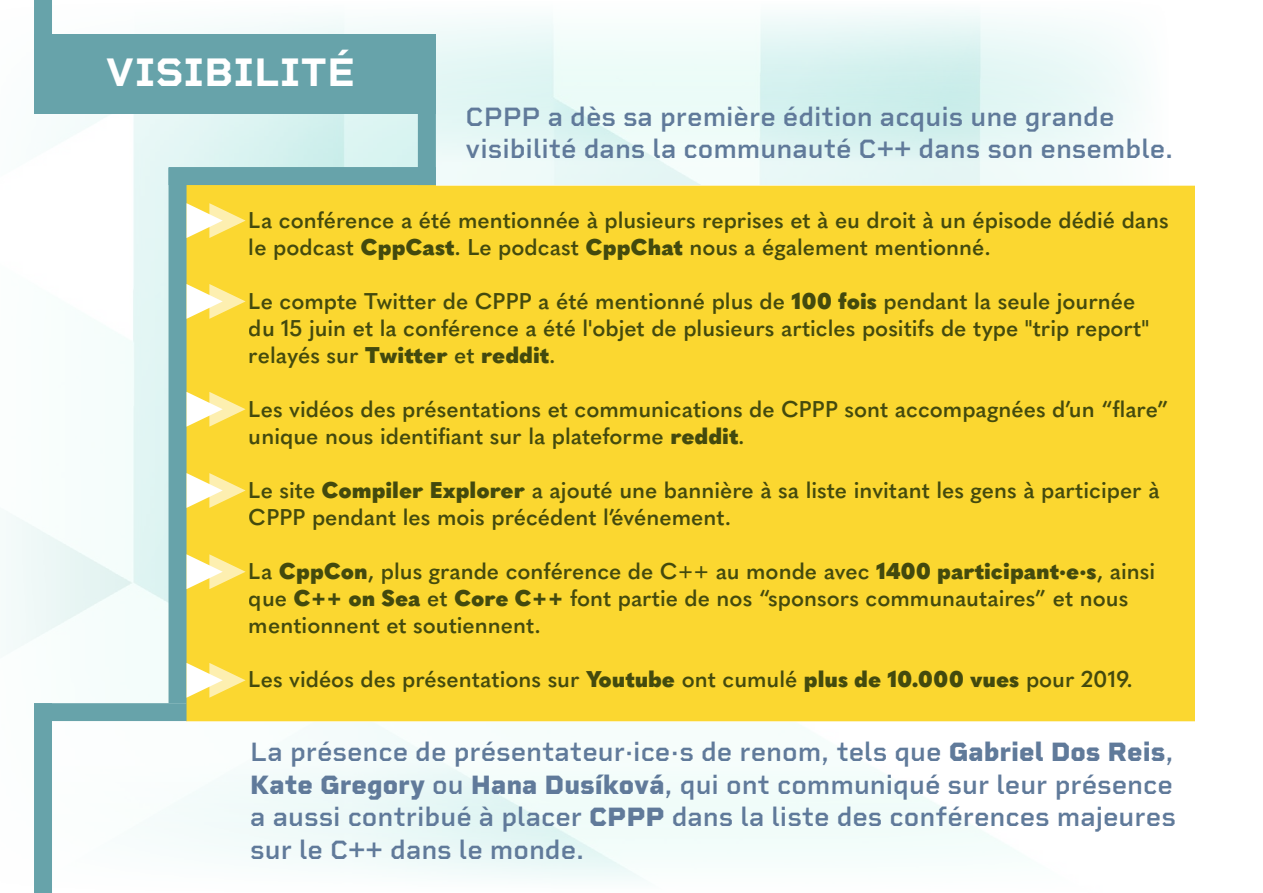
<style>
.page{position:relative;width:1263px;height:893px;background:#fff}
.page>*{position:absolute;margin:0;border:0;box-sizing:border-box;transform-origin:0 0}
.t1{font:700 40.5px "Rigid Square";color:#fff}
.t2{font:600 27px/32.4px "Rigid Square";color:#607a9a}
.t3{font:600 22.5px/27px "Quasimoda";color:#162705}
.s1{font-weight:900}
.s2{font-weight:800}
</style>
<div class="page">
<img style="left:6px;top:11px;width:1091px;height:692px">
<div style="left:34px;top:34px;width:402px;height:80px;background:#67a3aa"></div>
<div style="left:187px;top:185px;width:1008px;height:536px;background:#fbd730"></div>
<div style="left:169px;top:168px;width:18px;height:535px;background:#67a3aa"></div>
<div style="left:34px;top:703px;width:153px;height:18px;background:#67a3aa"></div>
<div style="left:34px;top:703px;width:18px;height:190px;background:#67a3aa"></div>
<div style="left:169px;top:167px;width:267px;height:18px;background:#67a3aa"></div>
<svg style="left:187px;top:203px;width:59px;height:35px"></svg>
<svg style="left:187px;top:284px;width:59px;height:35px"></svg>
<svg style="left:187px;top:392px;width:59px;height:35px"></svg>
<svg style="left:187px;top:473px;width:59px;height:35px"></svg>
<svg style="left:187px;top:554px;width:59px;height:35px"></svg>
<div style="left:418px;top:114px;width:18px;height:71px;background:#67a3aa"></div>
<div style="left:34px;top:0;width:18px;height:34px;background:#67a3aa"></div>
<svg style="left:187px;top:663px;width:59px;height:35px"></svg>
<svg style="left:437px;top:34px;width:702px;height:151px;fill:#e7f8f6"></svg>
<div style="left:52px;top:721px;width:1143px;height:171px;background:#f6fdfb"></div>
<h1 class="t1" style="left:106px;top:48px;width:251px">VISIBILITÉ</h1>
<p class="t2" style="left:466px;top:100px;width:709px">CPPP a dès sa première édition acquis une grande visibilité dans la communauté C++ dans son ensemble.</p>
<p class="t3" style="left:249px;top:205px;width:921px">La conférence a été mentionnée à plusieurs reprises et à eu droit à un épisode dédié dans le podcast <span class="s1">CppCast</span>. Le podcast <span class="s1">CppChat</span> nous a également mentionné.</p>
<p class="t3" style="left:249px;top:286px;width:902px">Le compte Twitter de CPPP a été mentionné plus de <span class="s1">100 fois</span> pendant la seule journée du 15 juin et la conférence a été l'objet de plusieurs articles positifs de type "trip report" relayés sur <span class="s1">Twitter</span> et <span class="s1">reddit</span>.</p>
<p class="t3" style="left:249px;top:394px;width:921px">Les vidéos des présentations et communications de CPPP sont accompagnées d’un “flare” unique nous identifiant sur la plateforme <span class="s1">reddit</span>.</p>
<p class="t3" style="left:249px;top:475px;width:912px">Le site <span class="s1">Compiler Explorer</span> a ajouté une bannière à sa liste invitant les gens à participer à<br>CPPP pendant les mois précédent l’événement.</p>
<p class="t3" style="left:249px;top:556px;width:908px">La <span class="s1">CppCon</span>, plus grande conférence de C++ au monde avec <span class="s1">1400 participant·e·s</span>, ainsi que <span class="s1">C++ on Sea</span> et <span class="s1">Core C++</span> font partie de nos “sponsors communautaires” et nous mentionnent et soutiennent.</p>
<p class="t3" style="left:249px;top:664px;width:885px">Les vidéos des présentations sur <span class="s1">Youtube</span> ont cumulé <span class="s1">plus de 10.000 vues</span> pour 2019.</p>
<p class="t2" style="left:250px;top:736px;width:927px;text-align:justify">La présence de présentateur·ice·s de renom, tels que <span class="s2">Gabriel Dos Reis</span>, <span class="s2">Kate Gregory</span> ou <span class="s2">Hana Dusíková</span>, qui ont communiqué sur leur présence a aussi contribué à placer <span class="s2">CPPP</span> dans la liste des conférences majeures sur le C++ dans le monde.</p>
</div>
